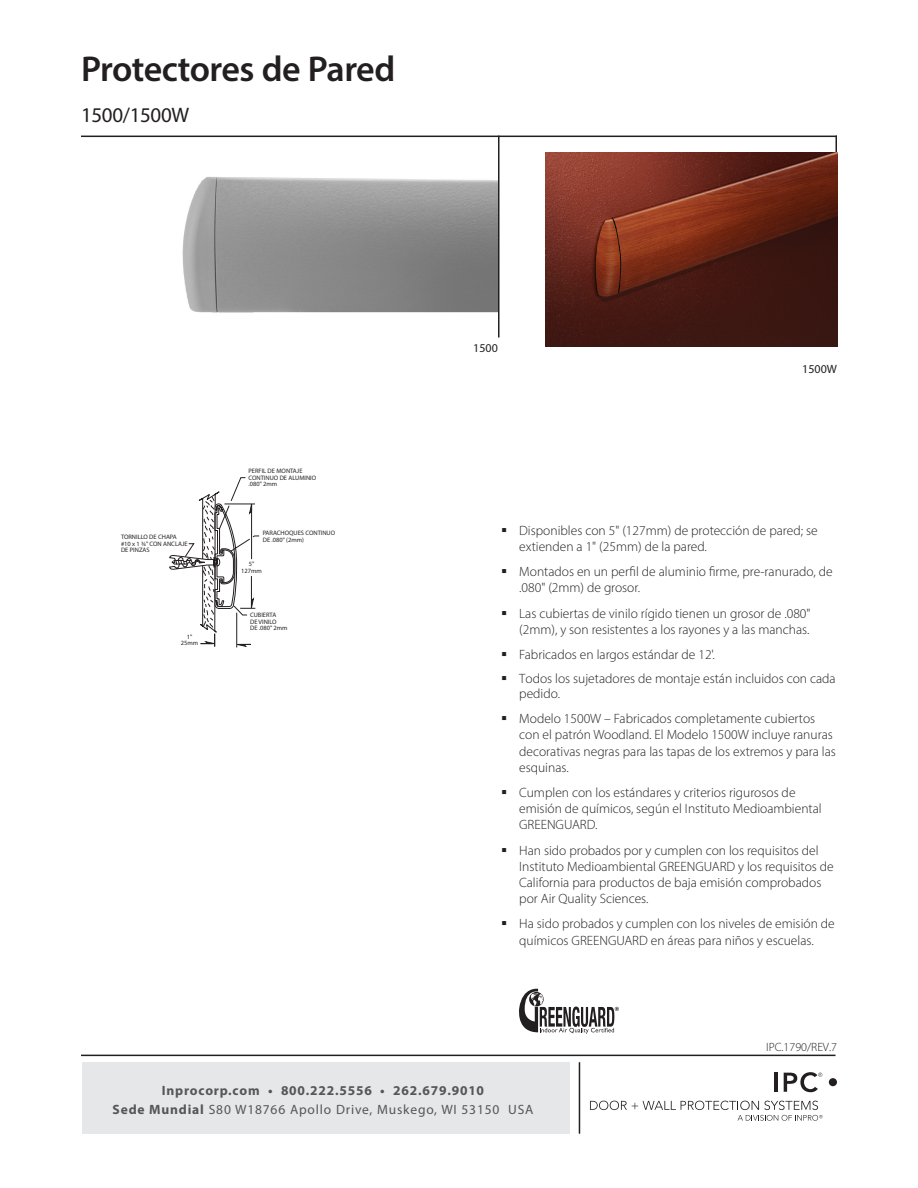
<style>
.page{position:relative;width:918px;height:1188px;background:#fff}
.page>*{position:absolute;margin:0;border:0;box-sizing:border-box;transform-origin:0 0}
.Product_Header{font:600 36px "Myriad Pro";letter-spacing:-.015em;color:#231f20}
.Product_Header-2{font:21px "Myriad Pro";letter-spacing:-.015em;color:#231f20}
.t1{font:300 13.5px/16.2px "Myriad Pro";color:#231f20}
.t2{font:700 13.5px/19.5px "Myriad Pro";letter-spacing:.06em;color:#555659;text-align:center}
.t3{font:300 12px "Myriad Pro";color:#231f20}
.t4{font:12px "Myriad Pro";color:#231f20}
.t5{font:6.45px/6.4px "Myriad Pro";color:#231f20}
.s1{font-weight:400}
</style>
<div class="page">
<hr style="left:81px;top:1055px;width:755px;height:1px;background:#231f20">
<hr style="left:81px;top:136px;width:756px;height:1px;background:#231f20">
<div style="left:82px;top:1063px;width:487px;height:71px;background:#e6e7e9"></div>
<svg style="left:590px;top:1101px;width:233px;height:20px"></svg>
<hr style="left:774px;top:1073px;width:3px;height:19px;background:#231f20">
<div style="left:829px;top:1078px;width:8px;height:8px;background:#231f20;border-radius:50%"></div>
<svg style="left:784px;top:1072px;width:38px;height:20px"></svg>
<hr style="left:579px;top:1062px;width:1px;height:72px;background:#231f20">
<hr style="left:836px;top:136px;width:1px;height:201px;background:#231f20">
<hr style="left:498px;top:136px;width:2px;height:201px;background:#231f20">
<svg style="left:169px;top:477px;width:90px;height:170px"></svg>
<img style="left:182px;top:177px;width:316px;height:136px">
<svg style="left:519px;top:989px;width:100px;height:45px"></svg>
<img style="left:545px;top:152px;width:292px;height:195px">
<p class="Product_Header" style="left:81px;top:46px;width:316px">Protectores de Pared</p>
<p class="Product_Header-2" style="left:81px;top:102px;width:110px">1500/1500W</p>
<p class="t5" style="left:249px;top:468px;width:69px">PERFIL DE MONTAJE<br>CONTINUO DE ALUMINIO .080" 2mm</p>
<p class="t4" style="left:473px;top:340px;width:26px">1500</p>
<p class="t4" style="left:802px;top:361px;width:36px">1500W</p>
<p class="t5" style="left:121px;top:534px;width:68px">TORNILLO DE CHAPA #10 x 1 ¾" CON ANCLAJE<br>DE PINZAS</p>
<p class="t5" style="left:181px;top:633px;width:19px;text-align:center">1"<br>25mm</p>
<p class="t5" style="left:263px;top:530px;width:74px">PARACHOQUES CONTINUO<br>DE .080" (2mm)</p>
<p class="t1" style="left:519px;top:522px;width:300px;text-indent:-18px">▪ Disponibles con 5" (127mm) de protección de pared; se extienden a 1" (25mm) de la pared.</p>
<p class="t1" style="left:519px;top:563px;width:315px;text-indent:-18px">▪ Montados en un perfil de aluminio firme, pre-ranurado, de .080" (2mm) de grosor.</p>
<p class="t1" style="left:501px;top:605px;width:311px;text-align:right">▪ Las cubiertas de vinilo rígido tienen un grosor de .080" (2mm), y son resistentes a los rayones y a las manchas.</p>
<p class="t1" style="left:501px;top:646px;width:215px">▪ Fabricados en largos estándar de 12'.</p>
<p class="t1" style="left:519px;top:671px;width:318px;line-height:15px;text-indent:-18px">▪ Todos los sujetadores de montaje están incluidos con cada pedido.</p>
<p class="t1" style="left:519px;top:710px;width:318px;text-indent:-18px">▪ Modelo 1500W – Fabricados completamente cubiertos con el patrón Woodland. El Modelo 1500W incluye ranuras decorativas negras para las tapas de los extremos y para las esquinas.</p>
<p class="t1" style="left:519px;top:784px;width:304px;text-indent:-18px">▪ Cumplen con los estándares y criterios rigurosos de emisión de químicos, según el Instituto Medioambiental<br>GREENGUARD.</p>
<p class="t1" style="left:519px;top:842px;width:316px;text-indent:-18px">▪ Han sido probados por y cumplen con los requisitos del Instituto Medioambiental GREENGUARD y los requisitos de California para productos de baja emisión comprobados por Air Quality Sciences.</p>
<p class="t1" style="left:501px;top:916px;width:335px;text-align:center">▪ Ha sido probados y cumplen con los niveles de emisión de químicos GREENGUARD en áreas para niños y escuelas.</p>
<p class="t5" style="left:241px;top:561px;width:22px;text-align:center">5"<br>127mm</p>
<p class="t5" style="left:250px;top:612px;width:39px">CUBIERTA<br>DE VINILO<br>DE .080" 2mm</p>
<p class="t3" style="left:766px;top:1040px;width:72px">IPC.1790/REV.7</p>
<p class="t2" style="left:113px;top:1080px;width:422px">Inprocorp.com • 800.222.5556 • 262.679.9010<br>Sede Mundial <span class="s1">S80 W18766 Apollo Drive, Muskego, WI 53150 USA</span></p>
</div>
